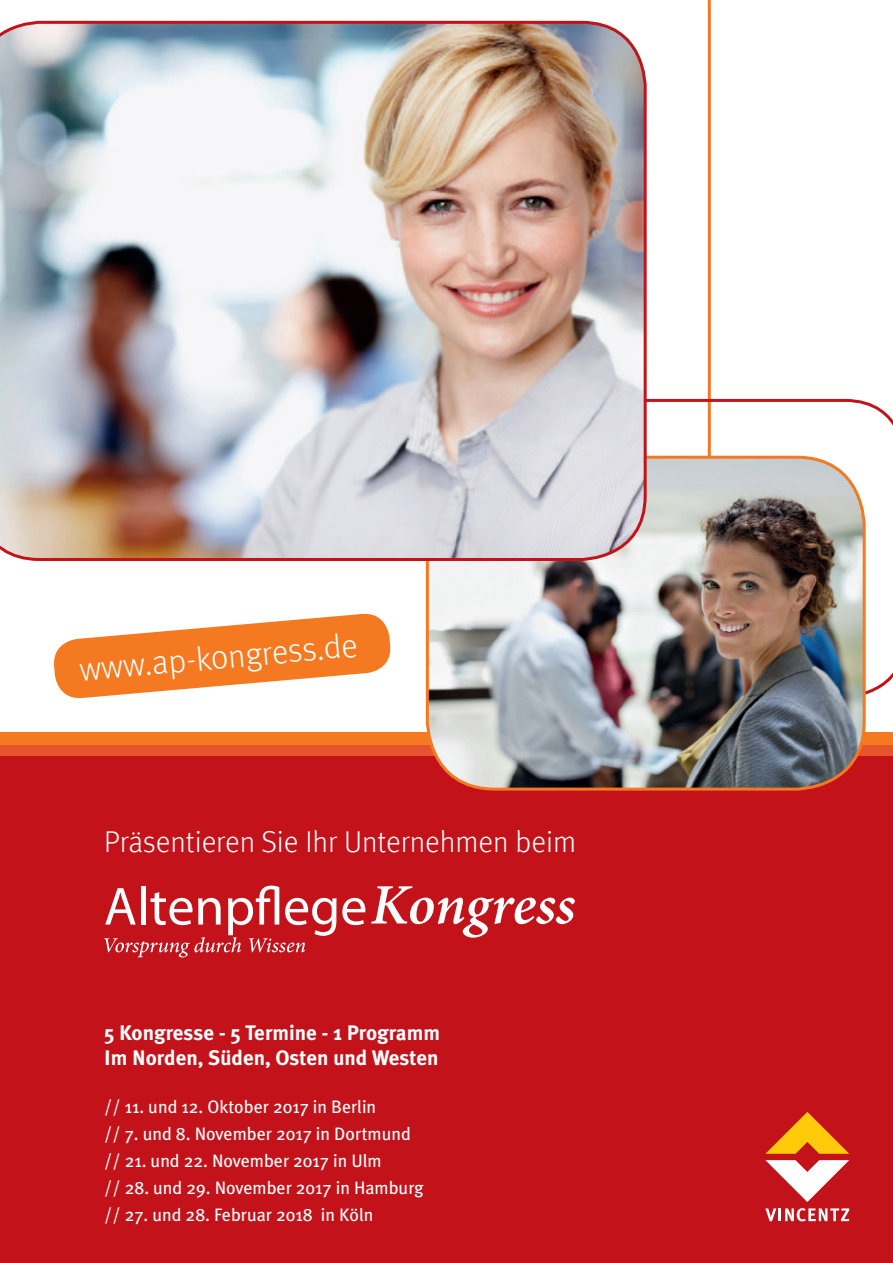
<style>
.page{position:relative;width:893px;height:1263px;background:#fff}
.page>*{position:absolute;margin:0;border:0;box-sizing:border-box;transform-origin:0 0}
.t1{font:italic 600 57.15px "Minion Pro";letter-spacing:-.005em;color:#fff}
.t2{font:300 33.6px "Meta Offc";color:#fff}
.t3{font:300 30px "Meta Offc";color:#fff}
.t4{font:700 21px/25.2px "Meta Plus";color:#fff}
.t5{font:18px/27px "Meta Plus";color:#fff}
</style>
<div class="page">
<svg style="left:37px;top:0;width:674px;height:399px"></svg>
<div style="left:0;top:744px;width:893px;height:12px;background:#e5542c"></div>
<div style="left:0;top:732px;width:893px;height:12px;background:#f47921"></div>
<div style="left:0;top:756px;width:893px;height:507px;background:#c4121a"></div>
<svg style="left:647px;top:399px;width:246px;height:296px"></svg>
<img style="left:427px;top:457px;width:437px;height:332px">
<div style="left:426px;top:456px;width:440px;height:335px;border:3px solid #f47921;border-radius:68px"></div>
<img style="left:0;top:21px;width:647px;height:540px">
<svg style="left:765px;top:1208px;width:84px;height:13px"></svg>
<svg style="left:765px;top:1160px;width:84px;height:42px"></svg>
<svg style="left:765px;top:1112px;width:84px;height:42px"></svg>
<svg style="left:54px;top:613px;width:337px;height:86px"></svg>
<svg style="left:104px;top:886px;width:261px;height:71px"></svg>
<h2 class="t2" style="left:78px;top:650px;width:281px;rotate:-5deg">www.ap-kongress.de</h2>
<h3 class="t3" style="left:104px;top:825px;width:473px">Präsentieren Sie Ihr Unternehmen beim</h3>
<h1 class="t1" style="left:370px;top:871px;width:206px">Kongress</h1>
<p class="t4" style="left:104px;top:1020px;width:337px">5 Kongresse - 5 Termine - 1 Programm<br>Im Norden, Süden, Osten und Westen</p>
<p class="t5" style="left:104px;top:1093px;width:321px">// 11. und 12. Oktober 2017 in Berlin<br>// 7. und 8. November 2017 in Dortmund // 21. und 22. November 2017 in Ulm<br>// 28. und 29. November 2017 in Hamburg // 27. und 28. Februar 2018 in Köln</p>
</div>
